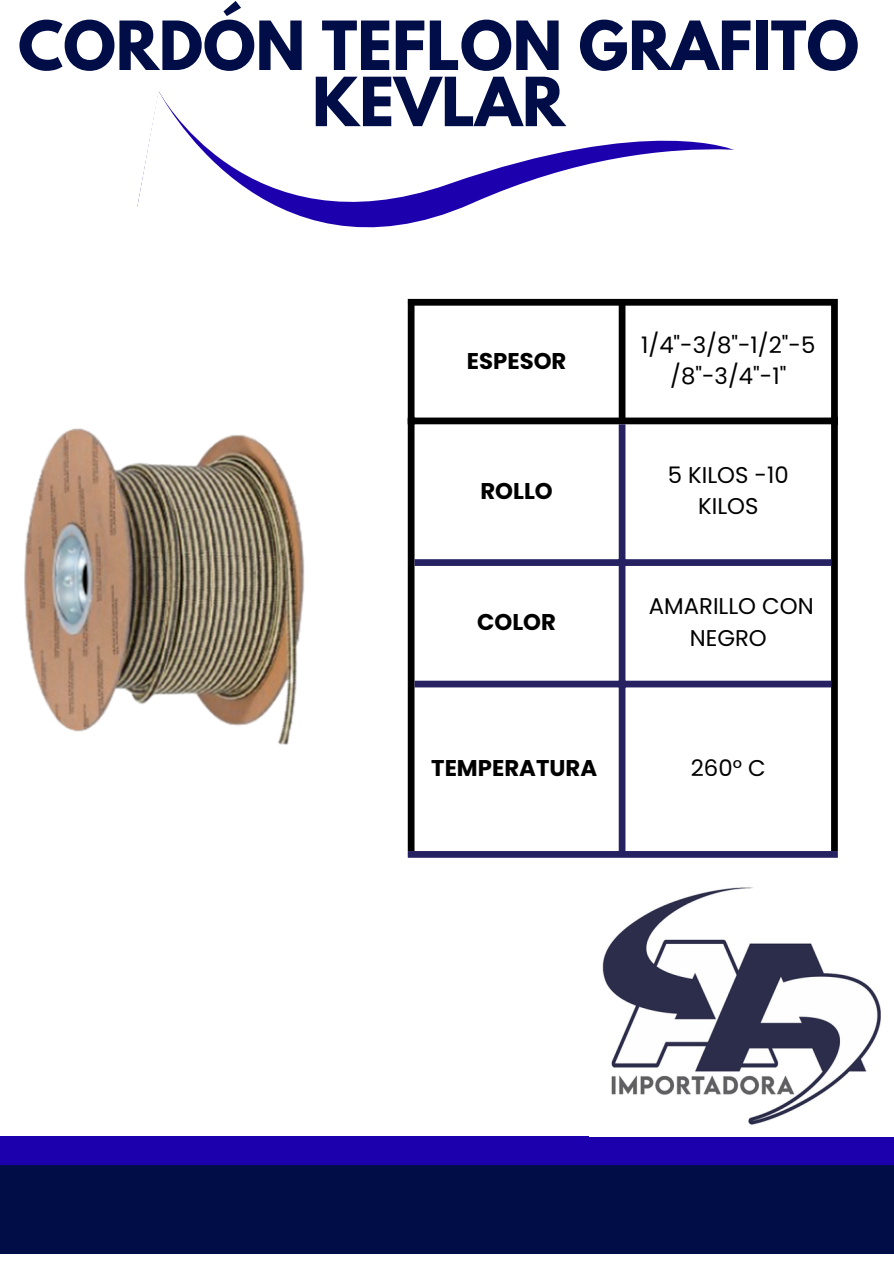
<style>
.page{position:relative;width:894px;height:1264px;background:#fff}
.page>*{position:absolute;margin:0;border:0;box-sizing:border-box;transform-origin:0 0}
.t1{font:700 60px/56.1px "League Spartan";color:#010d47;text-align:center}
.t2{font:22.8px/31.5px "Poppins";color:#000;text-align:center}
.t3{font:700 22.8px "Poppins";color:#000}
</style>
<div class="page">
<div style="left:0;top:1136px;width:893px;height:72px;background:#1d00ad"></div>
<div style="left:0;top:1165px;width:893px;height:88px;background:#010d47"></div>
<svg style="left:137px;top:91px;width:700px;height:300px"></svg>
<div style="left:407px;top:306px;width:7px;height:545px;background:#000"></div>
<div style="left:618px;top:306px;width:7px;height:111px;background:#000"></div>
<svg style="left:830px;top:306px;width:7px;height:545px;background:#262627"></svg>
<div style="left:407px;top:299px;width:430px;height:7px;background:#000"></div>
<div style="left:407px;top:417px;width:430px;height:7px;background:#000"></div>
<div style="left:618px;top:424px;width:7px;height:427px;background:#262262"></div>
<div style="left:414px;top:559px;width:416px;height:7px;background:#262262"></div>
<div style="left:414px;top:680px;width:416px;height:7px;background:#262262"></div>
<div style="left:407px;top:851px;width:430px;height:6px;background:#262262"></div>
<img style="left:24px;top:379px;width:286px;height:366px">
<img style="left:602px;top:887px;width:279px;height:238px">
<p class="t1" style="left:18px;top:25px;width:842px">CORDÓN TEFLON GRAFITO<br>KEVLAR</p>
<h1 class="t3" style="left:466px;top:345px;width:101px">ESPESOR</h1>
<p class="t3" style="left:480px;top:474px;width:74px">ROLLO</p>
<p class="t3" style="left:477px;top:606px;width:80px">COLOR</p>
<p class="t2" style="left:641px;top:329px;width:175px">1/4"-3/8"-1/2"-5 /8"-3/4"-1"</p>
<p class="t2" style="left:667px;top:459px;width:122px">5 KILOS -10<br>KILOS</p>
<p class="t2" style="left:648px;top:590px;width:166px">AMARILLO CON<br>NEGRO</p>
<p class="t3" style="left:431px;top:752px;width:167px">TEMPERATURA</p>
<p class="t2" style="left:690px;top:752px;width:76px">260° C</p>
</div>
